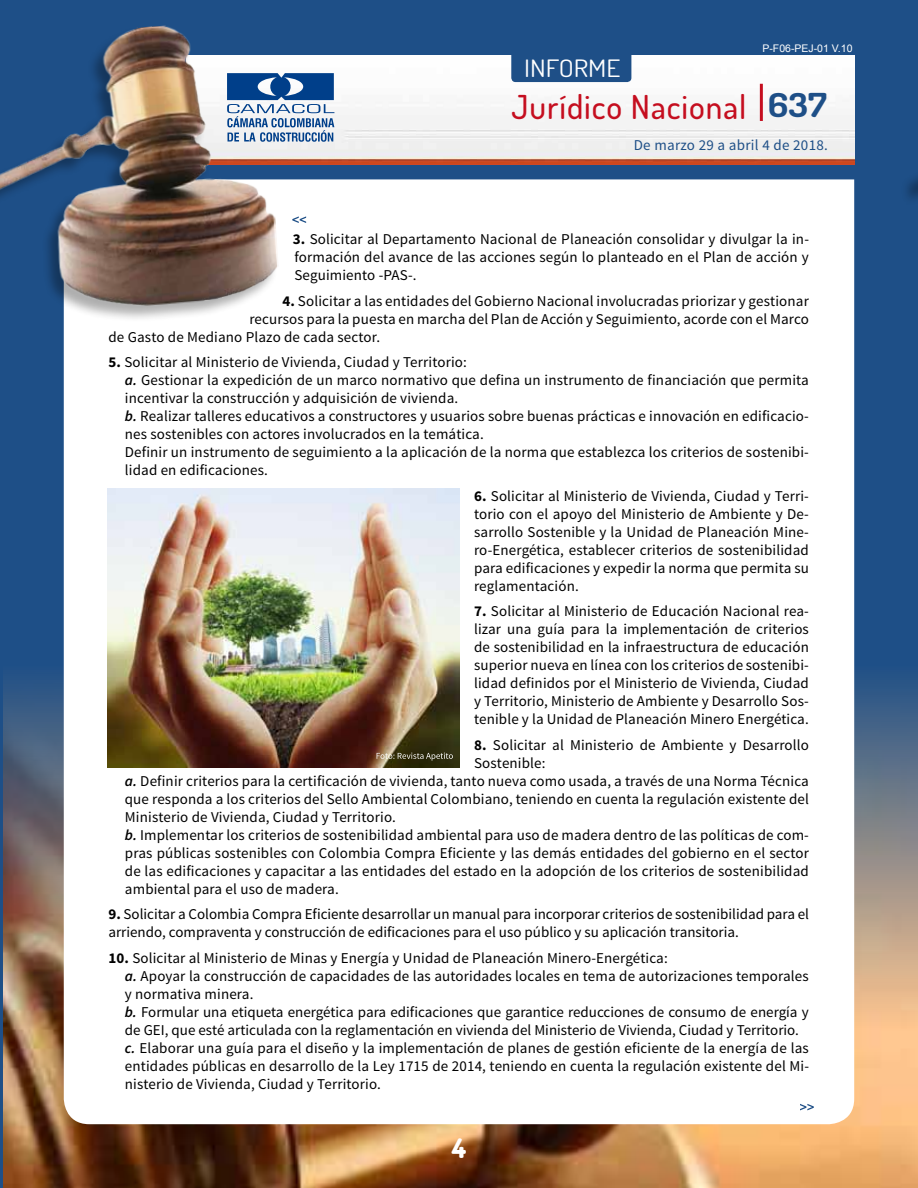
<style>
.page{position:relative;width:918px;height:1188px;background:#1e4f87}
.page>*{position:absolute;margin:0;border:0;box-sizing:border-box;transform-origin:0 0}
.t1{font:500 33px "Dosis";letter-spacing:.03em;color:#c50e1f}
.t2{font:800 27px "Dosis";color:#fff}
.t3{font:24px "Dosis";color:#fff;scale:1.14 1}
.t4{font:15px/18px "Source Sans Pro";letter-spacing:.01em;color:#000;text-align:justify}
.t5{font:15px "Source Sans Pro";letter-spacing:.02em;color:#1e4f87}
.t6{font:10.5px "Arial";color:#fff}
.s1{font-weight:700;color:#1e4f87}
.s2{font-weight:700}
.s3{font-weight:600;font-style:italic}
</style>
<div class="page">
<img style="left:4px;top:665px;width:914px;height:523px">
<div style="left:64px;top:179px;width:790px;height:945px;background:#fff"></div>
<img style="left:281px;top:55px;width:573px;height:109px">
<div style="left:511px;top:37px;width:120px;height:45px;background:#1e4f87;border-radius:4px"></div>
<hr style="left:760px;top:84px;width:3px;height:37px;background:#c50e1f">
<div style="left:0;top:26px;width:278px;height:297px;background:#000;opacity:.32"></div>
<img style="left:0;top:25px;width:281px;height:291px">
<svg style="left:227px;top:73px;width:107px;height:69px;background:#7898be"></svg>
<svg style="left:292px;top:216px;width:14px;height:7px"></svg>
<svg style="left:800px;top:1104px;width:14px;height:6px"></svg>
<img style="left:107px;top:489px;width:352px;height:278px">
<svg style="left:377px;top:753px;width:76px;height:8px"></svg>
<h3 class="t3" style="left:524px;top:53px;width:86px">INFORME</h3>
<p class="t6" style="left:762px;top:42px;width:92px">P-F06-PEJ-01 V.10</p>
<h1 class="t1" style="left:512px;top:85px;width:317px">Jurídico Nacional <span class="s1">637</span></h1>
<p class="t5" style="left:634px;top:136px;width:196px">De marzo 29 a abril 4 de 2018.</p>
<p class="t4" style="left:293px;top:231px;width:518px"><span class="s2">3.</span> Solicitar al Departamento Nacional de Planeación consolidar y divulgar la in&shy;formación del avance de las acciones según lo planteado en el Plan de acción y Seguimiento -PAS-.</p>
<p class="t4" style="left:282px;top:292px;width:528px"><span class="s2">4.</span> Solicitar a las entidades del Gobierno Nacional involucradas priorizar y gestionar</p>
<p class="t4" style="left:249px;top:310px;width:561px">recursos para la puesta en marcha del Plan de Acción y Seguimiento, acorde con el Marco</p>
<p class="t4" style="left:108px;top:328px;width:273px">de Gasto de Mediano Plazo de cada sector.</p>
<p class="t4" style="left:125px;top:354px;width:686px;text-align:left;text-indent:-16px"><span class="s2">5.</span> Solicitar al Ministerio de Vivienda, Ciudad y Territorio:<br><span class="s3">a.</span> Gestionar la expedición de un marco normativo que defina un instrumento de financiación que permita incentivar la construcción y adquisición de vivienda.<br><span class="s3">b.</span> Realizar talleres educativos a constructores y usuarios sobre buenas prácticas e innovación en edificacio&shy;nes sostenibles con actores involucrados en la temática.<br>Definir un instrumento de seguimiento a la aplicación de la norma que establezca los criterios de sostenibi&shy;lidad en edificaciones.</p>
<p class="t4" style="left:474px;top:487px;width:336px"><span class="s2">6.</span> Solicitar al Ministerio de Vivienda, Ciudad y Terri&shy;torio con el apoyo del Ministerio de Ambiente y De&shy;sarrollo Sostenible y la Unidad de Planeación Mine&shy;ro-Energética, establecer criterios de sostenibilidad para edificaciones y expedir la norma que permita su reglamentación.</p>
<p class="t4" style="left:474px;top:603px;width:336px"><span class="s2">7.</span> Solicitar al Ministerio de Educación Nacional rea&shy;lizar una guía para la implementación de criterios de sostenibilidad en la infraestructura de educación superior nueva en línea con los criterios de sostenibi&shy;lidad definidos por el Ministerio de Vivienda, Ciudad y Territorio, Ministerio de Ambiente y Desarrollo Sos&shy;tenible y la Unidad de Planeación Minero Energética.</p>
<p class="t4" style="left:474px;top:736px;width:336px"><span class="s2">8.</span> Solicitar al Ministerio de Ambiente y Desarrollo</p>
<p class="t4" style="left:474px;top:754px;width:73px">Sostenible:</p>
<p class="t4" style="left:125px;top:772px;width:685px"><span class="s3">a.</span> Definir criterios para la certificación de vivienda, tanto nueva como usada, a través de una Norma Técnica</p>
<p class="t4" style="left:125px;top:790px;width:686px">que responda a los criterios del Sello Ambiental Colombiano, teniendo en cuenta la regulación existente del</p>
<p class="t4" style="left:125px;top:808px;width:272px">Ministerio de Vivienda, Ciudad y Territorio.</p>
<p class="t4" style="left:125px;top:826px;width:685px"><span class="s3">b.</span> Implementar los criterios de sostenibilidad ambiental para uso de madera dentro de las políticas de com-</p>
<p class="t4" style="left:125px;top:844px;width:686px">pras públicas sostenibles con Colombia Compra Eficiente y las demás entidades del gobierno en el sector</p>
<p class="t4" style="left:125px;top:862px;width:685px">de las edificaciones y capacitar a las entidades del estado en la adopción de los criterios de sostenibilidad</p>
<p class="t4" style="left:125px;top:880px;width:215px">ambiental para el uso de madera.</p>
<p class="t4" style="left:108px;top:906px;width:702px"><span class="s2">9.</span> Solicitar a Colombia Compra Eficiente desarrollar un manual para incorporar criterios de sostenibilidad para el arriendo, compraventa y construcción de edificaciones para el uso público y su aplicación transitoria.</p>
<p class="t4" style="left:125px;top:949px;width:686px;text-align:left;text-indent:-16px"><span class="s2">10.</span> Solicitar al Ministerio de Minas y Energía y Unidad de Planeación Minero-Energética:<br><span class="s3">a.</span> Apoyar la construcción de capacidades de las autoridades locales en tema de autorizaciones temporales y normativa minera.<br><span class="s3">b.</span> Formular una etiqueta energética para edificaciones que garantice reducciones de consumo de energía y de GEI, que esté articulada con la reglamentación en vivienda del Ministerio de Vivienda, Ciudad y Territorio. <span class="s3">c.</span> Elaborar una guía para el diseño y la implementación de planes de gestión eficiente de la energía de las entidades públicas en desarrollo de la Ley 1715 de 2014, teniendo en cuenta la regulación existente del Mi&shy;nisterio de Vivienda, Ciudad y Territorio.</p>
<h2 class="t2" style="left:452px;top:1131px;width:16px">4</h2>
</div>
